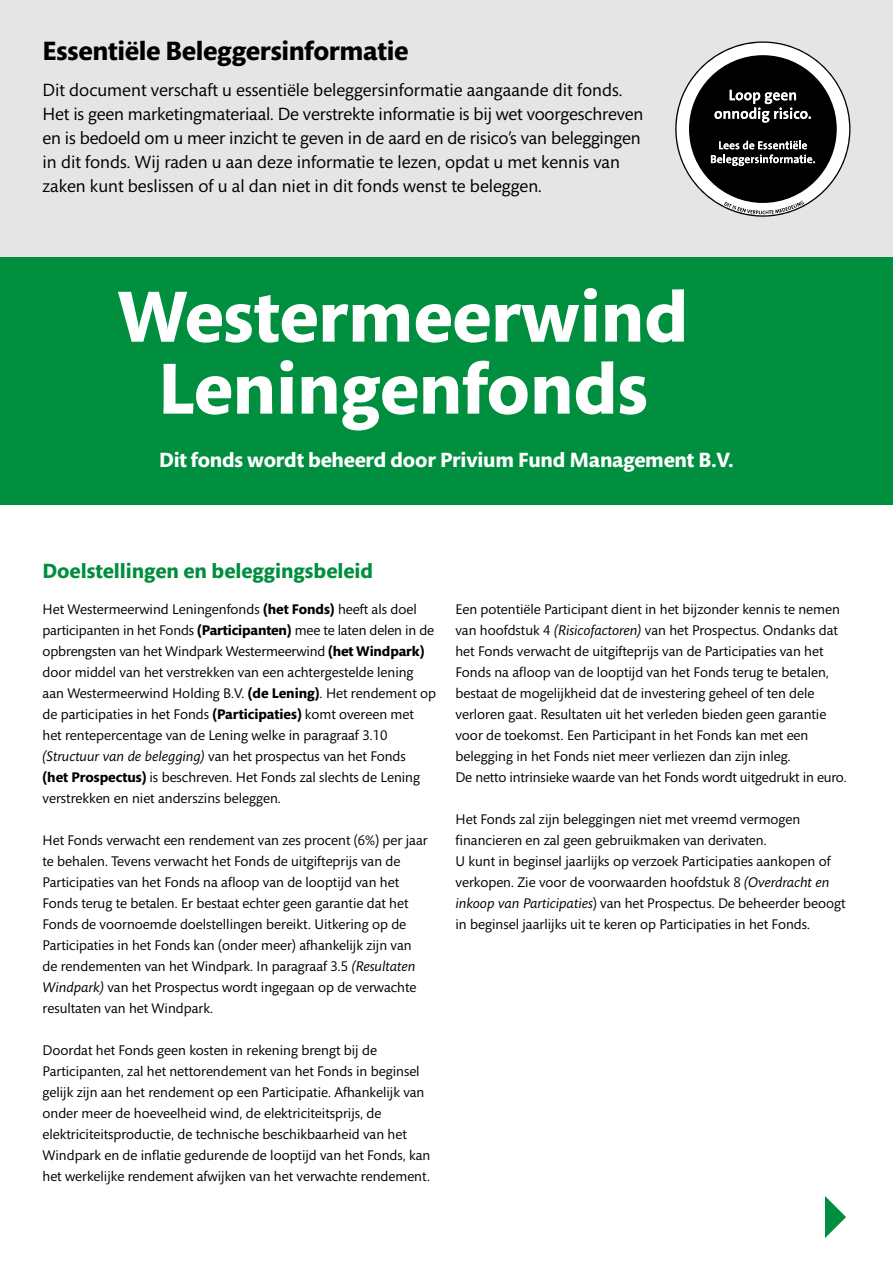
<style>
.page{position:relative;width:893px;height:1263px;background:#fff}
.page>*{position:absolute;margin:0;border:0;box-sizing:border-box;transform-origin:0 0}
.t1{font:700 73.5px/72px "Mundo Sans";color:#fff;text-align:center}
.t2{font:700 27px "Mundo Sans";letter-spacing:-.01em;color:#000}
.t3{font:700 21px "Mundo Sans";letter-spacing:-.01em;color:#fff}
.t4{font:700 21px "Mundo Sans";color:#008e3f}
.t5{font:18px/24px "Mundo Sans";color:#000}
.t6{font:14.25px/21px "Mundo Sans";color:#000}
.s1{font-weight:700}
.s2{font-style:italic}
</style>
<div class="page">
<div style="left:0;top:0;width:893px;height:451px;background:#e5e5e5"></div>
<div style="left:0;top:257px;width:893px;height:247px;background:#008e3f"></div>
<svg style="left:675px;top:41px;width:175px;height:176px"></svg>
<svg style="left:825px;top:1196px;width:21px;height:42px"></svg>
<h2 class="t2" style="left:43px;top:36px;width:367px">Essentiële Beleggersinformatie</h2>
<p class="t5" style="left:43px;top:79px;width:602px">Dit document verschaft u essentiële beleggersinformatie aangaande dit fonds.<br>Het is geen marketingmateriaal. De verstrekte informatie is bij wet voorgeschreven en is bedoeld om u meer inzicht te geven in de aard en de risico’s van beleggingen in dit fonds. Wij raden u aan deze informatie te lezen, opdat u met kennis van zaken kunt beslissen of u al dan niet in dit fonds wenst te beleggen.</p>
<h1 class="t1" style="left:118px;top:282px;width:572px">Westermeerwind<br>Leningenfonds</h1>
<h3 class="t3" style="left:159px;top:448px;width:576px">Dit fonds wordt beheerd door Privium Fund Management B.V.</h3>
<h3 class="t4" style="left:43px;top:559px;width:332px">Doelstellingen en beleggingsbeleid</h3>
<p class="t6" style="left:43px;top:599px;width:395px">Het Westermeerwind Leningenfonds <span class="s1">(het Fonds)</span> heeft als doel participanten in het Fonds <span class="s1">(Participanten)</span> mee te laten delen in de opbrengsten van het Windpark Westermeerwind <span class="s1">(het Windpark) </span>door middel van het verstrekken van een achtergestelde lening aan Westermeerwind Holding B.V. <span class="s1">(de Lening)</span>. Het rendement op de participaties in het Fonds <span class="s1">(Participaties)</span> komt overeen met het rentepercentage van de Lening welke in paragraaf 3.10 <span class="s2">(Structuur van de belegging)</span> van het prospectus van het Fonds<br><span class="s1">(het Prospectus)</span> is beschreven. Het Fonds zal slechts de Lening verstrekken en niet anderszins beleggen.</p>
<p class="t6" style="left:43px;top:830px;width:387px">Het Fonds verwacht een rendement van zes procent (6%) per jaar te behalen. Tevens verwacht het Fonds de uitgifteprijs van de Participaties van het Fonds na afloop van de looptijd van het Fonds terug te betalen. Er bestaat echter geen garantie dat het Fonds de voornoemde doelstellingen bereikt. Uitkering op de Participaties in het Fonds kan (onder meer) afhankelijk zijn van de rendementen van het Windpark. In paragraaf 3.5 <span class="s2">(Resultaten Windpark)</span> van het Prospectus wordt ingegaan op de verwachte resultaten van het Windpark.</p>
<p class="t6" style="left:43px;top:1040px;width:389px">Doordat het Fonds geen kosten in rekening brengt bij de Participanten, zal het nettorendement van het Fonds in beginsel gelijk zijn aan het rendement op een Participatie. Afhankelijk van onder meer de hoeveelheid wind, de elektriciteitsprijs, de elektriciteitsproductie, de technische beschikbaarheid van het Windpark en de inflatie gedurende de looptijd van het Fonds, kan het werkelijke rendement afwijken van het verwachte rendement.</p>
<p class="t6" style="left:455px;top:599px;width:393px">Een potentiële Participant dient in het bijzonder kennis te nemen van hoofdstuk 4 <span class="s2">(Risicofactoren)</span> van het Prospectus. Ondanks dat het Fonds verwacht de uitgifteprijs van de Participaties van het Fonds na afloop van de looptijd van het Fonds terug te betalen, bestaat de mogelijkheid dat de investering geheel of ten dele verloren gaat. Resultaten uit het verleden bieden geen garantie voor de toekomst. Een Participant in het Fonds kan met een belegging in het Fonds niet meer verliezen dan zijn inleg.<br>De netto intrinsieke waarde van het Fonds wordt uitgedrukt in euro.</p>
<p class="t6" style="left:455px;top:809px;width:391px">Het Fonds zal zijn beleggingen niet met vreemd vermogen financieren en zal geen gebruikmaken van derivaten.<br>U kunt in beginsel jaarlijks op verzoek Participaties aankopen of verkopen. Zie voor de voorwaarden hoofdstuk 8 <span class="s2">(Overdracht en inkoop van Participaties</span>) van het Prospectus. De beheerder beoogt in beginsel jaarlijks uit te keren op Participaties in het Fonds.</p>
</div>
